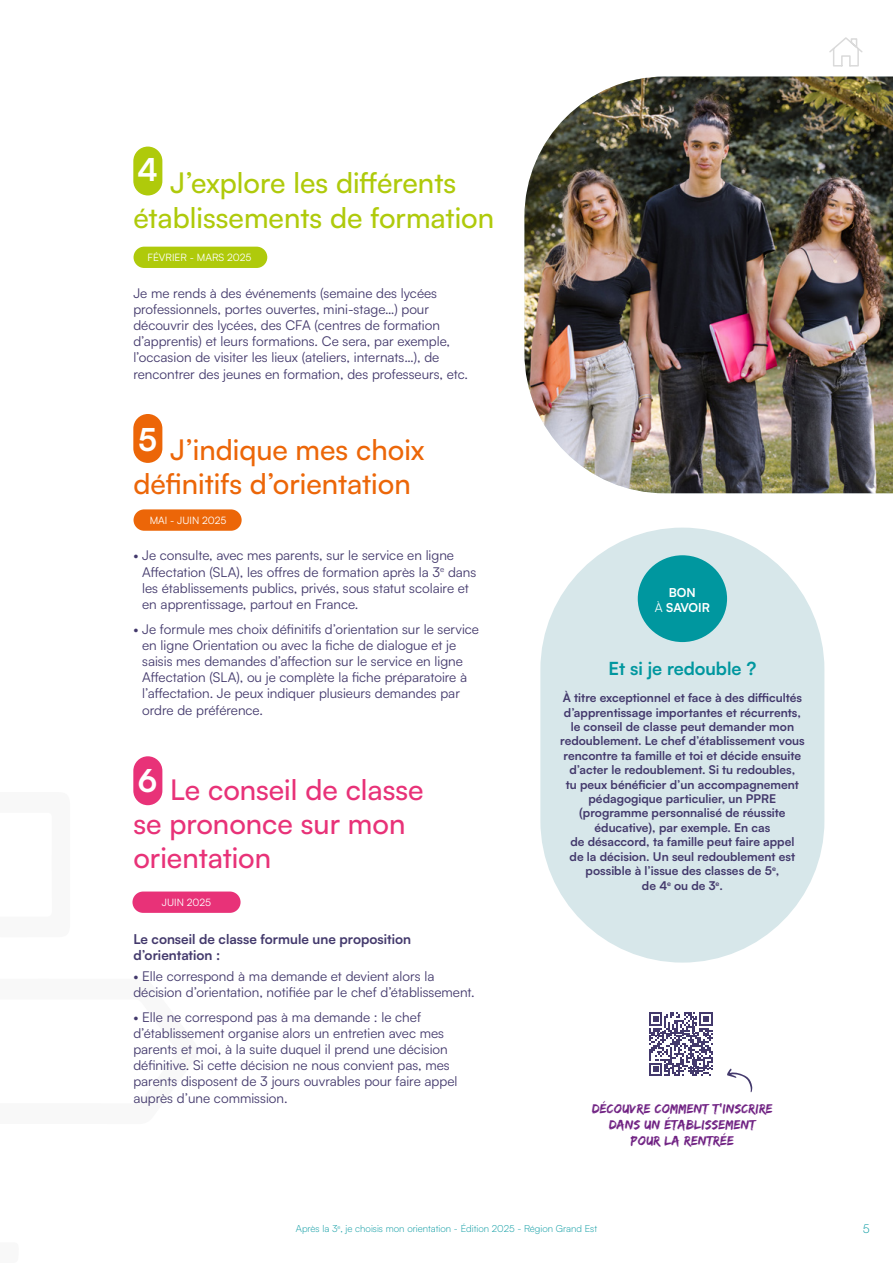
<style>
.page{position:relative;width:893px;height:1263px;background:#fff}
.page>*{position:absolute;margin:0;border:0;box-sizing:border-box;transform-origin:0 0}
.t1{font:500 28.5px/34.2px "Satoshi";color:#afca0b}
.t2{font:500 28.5px/34.2px "Satoshi";color:#e83278}
.t3{font:500 28.5px/34.2px "Satoshi";color:#ec6608}
.t4{font:700 18px "Satoshi";color:#00979f}
.t5{font:13.5px/16.2px "Satoshi";color:#43396c}
.t6{font:13.5px/16.2px "Edo SZ";letter-spacing:.02em;color:#702283;text-align:center}
.t7{font:700 13.5px/16.2px "Satoshi";color:#43396c}
.t8{font:700 12.3px/14.7px "Satoshi";color:#fff;text-align:center}
.t9{font:700 12px/14.4px "Satoshi";color:#43396c;text-align:center}
.t10{font:300 12px "Satoshi";color:#00979f}
.t11{font:10.2px "Satoshi";color:#fff}
.t12{font:300 9.75px "Satoshi";color:#00979f}
.s1{font-weight:400}
</style>
<div class="page">
<img style="left:524px;top:77px;width:369px;height:416px">
<div style="left:133px;top:147px;width:29px;height:48px;background:#afca0b;border-radius:15px"></div>
<div style="left:133px;top:414px;width:29px;height:49px;background:#ec6608;border-radius:15px"></div>
<div style="left:133px;top:756px;width:29px;height:49px;background:#e83278;border-radius:15px"></div>
<div style="left:134px;top:247px;width:133px;height:21px;background:#afca0b;border-radius:11px"></div>
<div style="left:134px;top:509px;width:108px;height:22px;background:#ec6608;border-radius:11px"></div>
<div style="left:132px;top:891px;width:109px;height:22px;background:#e83278;border-radius:11px"></div>
<div style="left:540px;top:528px;width:284px;height:434px;background:#d7e7ea;border-radius:142px"></div>
<div style="left:638px;top:555px;width:89px;height:87px;background:#00979f;border-radius:50%"></div>
<svg style="left:649px;top:1012px;width:64px;height:64px"></svg>
<svg style="left:727px;top:1068px;width:25px;height:24px"></svg>
<svg style="left:829px;top:37px;width:34px;height:30px"></svg>
<h1 class="t1" style="left:133px;top:165px;width:362px"><sup>4</sup> J’explore les différents établissements de formation</h1>
<p class="t11" style="left:148px;top:251px;width:105px">FÉVRIER - MARS 2025</p>
<p class="t5" style="left:133px;top:284px;width:336px">Je me rends à des événements (semaine des lycées professionnels, portes ouvertes, mini-stage…) pour découvrir des lycées, des CFA (centres de formation d’apprentis) et leurs formations. Ce sera, par exemple, l’occasion de visiter les lieux (ateliers, internats…), de rencontrer des jeunes en formation, des professeurs, etc.</p>
<h1 class="t3" style="left:133px;top:431px;width:293px"><sup>5</sup> J’indique mes choix définitifs d’orientation</h1>
<p class="t11" style="left:150px;top:514px;width:78px">MAI - JUIN 2025</p>
<p class="t5" style="left:142px;top:547px;width:336px;text-indent:-9px">• Je consulte, avec mes parents, sur le service en ligne Affectation (SLA), les offres de formation après la 3<sup>e</sup> dans les établissements publics, privés, sous statut scolaire et en apprentissage, partout en France.</p>
<p class="t5" style="left:142px;top:620px;width:338px;text-indent:-9px">• Je formule mes choix définitifs d’orientation sur le service en ligne Orientation ou avec la fiche de dialogue et je saisis mes demandes d’affection sur le service en ligne Affectation (SLA), ou je complète la fiche préparatoire à l’affectation. Je peux indiquer plusieurs demandes par ordre de préférence.</p>
<h1 class="t2" style="left:133px;top:771px;width:292px"><sup>6</sup> Le conseil de classe se prononce sur mon orientation</h1>
<p class="t11" style="left:162px;top:896px;width:51px">JUIN 2025</p>
<p class="t7" style="left:133px;top:930px;width:279px">Le conseil de classe formule une proposition d’orientation :</p>
<p class="t5" style="left:133px;top:967px;width:343px">• Elle correspond à ma demande et devient alors la décision d’orientation, notifiée par le chef d’établissement.</p>
<p class="t5" style="left:133px;top:1008px;width:326px">• Elle ne correspond pas à ma demande : le chef d’établissement organise alors un entretien avec mes parents et moi, à la suite duquel il prend une décision définitive. Si cette décision ne nous convient pas, mes parents disposent de 3 jours ouvrables pour faire appel auprès d’une commission.</p>
<p class="t8" style="left:655px;top:585px;width:57px">BON<br><span class="s1">À</span> SAVOIR</p>
<h2 class="t4" style="left:608px;top:655px;width:150px">Et si je redouble ?</h2>
<p class="t9" style="left:560px;top:690px;width:246px">À titre exceptionnel et face à des difficultés d’apprentissage importantes et récurrents, le conseil de classe peut demander mon redoublement. Le chef d’établissement vous rencontre ta famille et toi et décide ensuite d’acter le redoublement. Si tu redoubles,<br>tu peux bénéficier d’un accompagnement pédagogique particulier, un PPRE (programme personnalisé de réussite éducative), par exemple. En cas<br>de désaccord, ta famille peut faire appel<br>de la décision. Un seul redoublement est possible à l’issue des classes de 5<sup>e</sup>,<br>de 4<sup>e</sup> ou de 3<sup>e</sup>.</p>
<p class="t6" style="left:592px;top:1100px;width:182px">DÉCOUVRE COMMENT T’INSCRIRE<br>DANS UN ÉTABLISSEMENT<br>POUR LA RENTRÉE</p>
<p class="t12" style="left:296px;top:1222px;width:303px">Après la 3<sup>e</sup>, je choisis mon orientation - Édition 2025 - Région Grand Est</p>
<p class="t10" style="left:863px;top:1221px;width:8px">5</p>
</div>
